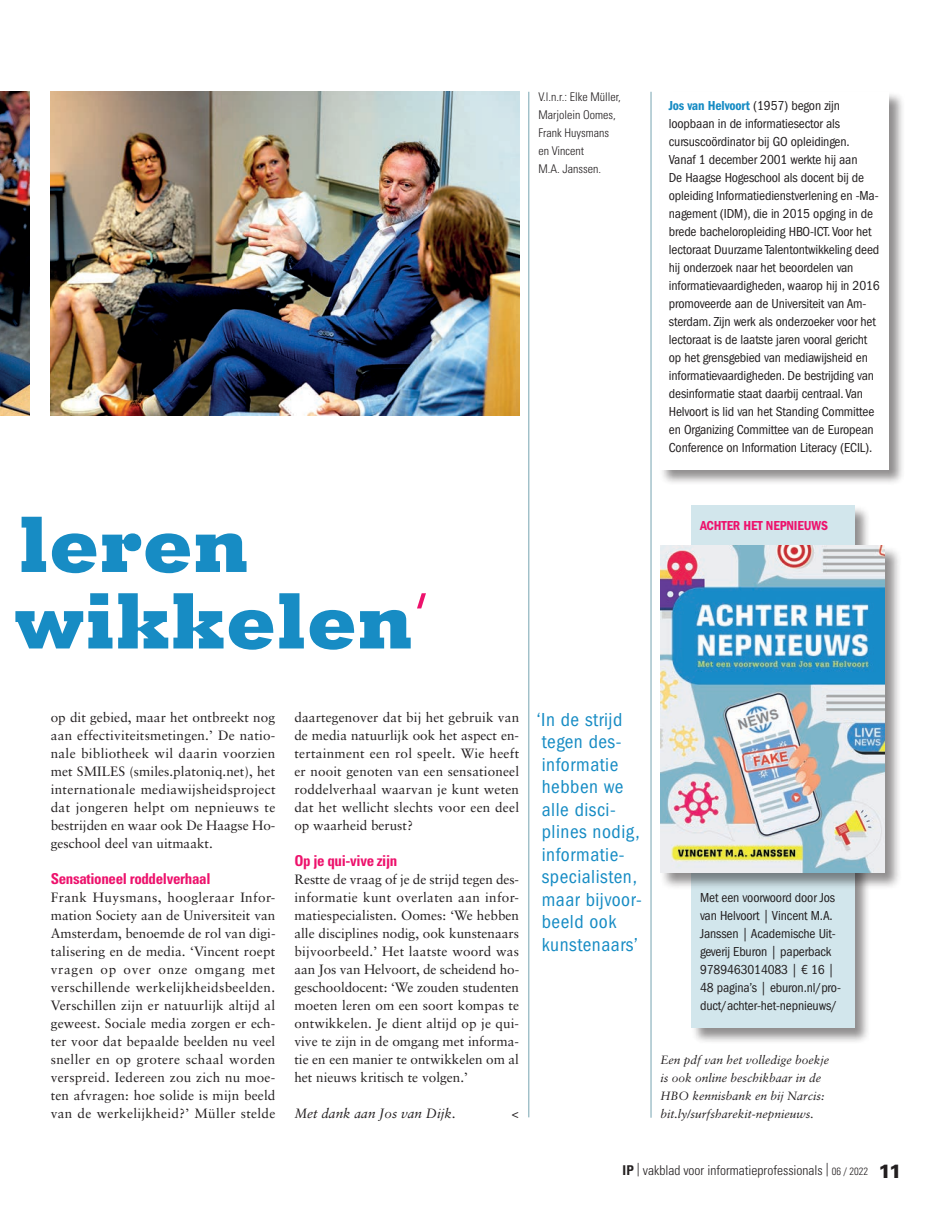
<style>
.page{position:relative;width:936px;height:1212px;background:#fff}
.page>*{position:absolute;margin:0;border:0;box-sizing:border-box;transform-origin:0 0}
.t1{font:800 76.5px/76.5px "Memphis";color:#178cc4}
.t2{font:condensed 19.5px/22.5px "Franklin Gothic";letter-spacing:.025em;color:#178cc4}
.t3{font:700 condensed 15px "Univers";letter-spacing:-.025em;color:#ed126c}
.t4{font:13.5px/18px "Sabon";color:#231f20;text-align:justify}
.t5{font:condensed 13.5px/18px "Franklin Gothic";letter-spacing:-.01em;color:#231f20}
.t6{font:300 condensed 13.5px "Univers";color:#231f20}
.t7{font:italic 13.5px "Sabon";color:#231f20}
.t8{font:600 condensed 13.5px "Franklin Gothic";letter-spacing:-.01em;color:#ed126c}
.t9{font:italic 12px/18px "Sabon";color:#231f20}
.t10{font:300 condensed 12px/18px "Univers";color:#231f20}
.s1{font-weight:600;color:#178cc4}
.s2{font-weight:300;color:#ed126c}
.s3{font-weight:700}
.s4{font-size:10.5px}
.s5{font-weight:900;font-stretch:normal;font-size:19.2px}
</style>
<div class="page">
<hr style="left:528px;top:92px;width:1px;height:1025px;background:#7da9b5">
<hr style="left:650px;top:92px;width:1px;height:1026px;background:#7da9b5">
<div style="left:659px;top:91px;width:246px;height:394px;background:#231f20;opacity:.5"></div>
<div style="left:660px;top:92px;width:229px;height:378px;background:#fff"></div>
<img style="left:51px;top:92px;width:468px;height:324px">
<img style="left:0;top:92px;width:30px;height:324px">
<div style="left:690px;top:505px;width:180px;height:539px;background:#231f20;opacity:.5"></div>
<div style="left:691px;top:506px;width:163px;height:522px;background:#d2e6ec"></div>
<div style="left:659px;top:545px;width:243px;height:344px;background:#231f20;opacity:.5"></div>
<img style="left:660px;top:546px;width:224px;height:326px">
<p class="t10" style="left:538px;top:88px;width:84px">V.l.n.r.: Elke Müller,<br>Marjolein Oomes,<br>Frank Huysmans en Vincent<br>M.A. Janssen.</p>
<p class="t5" style="left:668px;top:96px;width:212px"><span class="s1">Jos van Helvoort</span> (1957) begon zijn loopbaan in de informatiesector als<br>cursus coördinator bij GO opleidingen.<br>Vanaf 1 december 2001 werkte hij aan<br>De Haagse Hogeschool als docent bij de opleiding Informatiedienstverlening en -Ma&shy;nagement (IDM), die in 2015 opging in de brede bacheloropleiding HBO-ICT. Voor het lectoraat Duurzame Talentontwikkeling deed hij onderzoek naar het beoordelen van informatievaardigheden, waarop hij in 2016 promoveerde aan de Universiteit van Am&shy;sterdam. Zijn werk als onder zoeker voor het lectoraat is de laatste jaren vooral gericht op het grensgebied van mediawijsheid en informatievaardigheden. De bestrijding van desinformatie staat daarbij centraal. Van Helvoort is lid van het Standing Committee en Organizing Committee van de European Conference on Information Literacy (ECIL).</p>
<h1 class="t1" style="left:13px;top:505px;width:418px">leren wikkelen<span class="s2">’</span></h1>
<p class="t8" style="left:700px;top:517px;width:129px">ACHTER HET NEPNIEUWS</p>
<p class="t4" style="left:51px;top:708px;width:226px">op dit gebied, maar het ontbreekt nog aan effectiviteitsmetingen.’ De natio&shy;nale bibliotheek wil daarin voorzien met SMILES (smiles.platoniq.net), het internationale mediawijsheidsproject dat jongeren helpt om nepnieuws te bestrijden en waar ook De Haagse Ho&shy;geschool deel van uitmaakt.</p>
<p class="t3" style="left:51px;top:869px;width:161px">Sensationeel roddelverhaal</p>
<p class="t4" style="left:51px;top:888px;width:226px">Frank Huysmans, hoogleraar Infor&shy;mation Society aan de Universiteit van Amsterdam, benoemde de rol van digi&shy;talisering en de media. ‘Vincent roept vragen op over onze omgang met verschillende werkelijkheidsbeelden.<br>Verschillen zijn er natuurlijk altijd al geweest. Sociale media zorgen er ech&shy;ter voor dat bepaalde beelden nu veel sneller en op grotere schaal worden verspreid. Iedereen zou zich nu moe&shy;ten afvragen: hoe solide is mijn beeld van de werkelijkheid?’ Müller stelde</p>
<p class="t4" style="left:294px;top:708px;width:226px">daartegenover dat bij het gebruik van de media natuurlijk ook het aspect en&shy;tertainment een rol speelt. Wie heeft er nooit genoten van een sensationeel roddelverhaal waarvan je kunt weten dat het wellicht slechts voor een deel op waarheid berust?</p>
<p class="t3" style="left:294px;top:851px;width:104px">Op je qui-vive zijn</p>
<p class="t4" style="left:294px;top:870px;width:226px">Restte de vraag of je de strijd tegen des&shy;informatie kunt overlaten aan infor&shy;matiespecialisten. Oomes: ‘We hebben alle disciplines nodig, ook kunstenaars bijvoorbeeld.’ Het laatste woord was aan Jos van Helvoort, de scheidend ho&shy;geschooldocent: ‘We zouden studenten moeten leren om een soort kompas te ontwikkelen. Je dient altijd op je qui&shy;vive te zijn in de omgang met informa&shy;tie en een manier te ontwikkelen om al het nieuws kritisch te volgen.’</p>
<p class="t7" style="left:294px;top:1105px;width:163px">Met dank aan Jos van Dijk.</p>
<p class="t4" style="left:511px;top:1104px;width:9px">&lt;</p>
<h2 class="t2" style="left:536px;top:708px;width:107px">‘In de strijd tegen des&shy;informatie hebben we alle disci&shy;plines nodig, informatie&shy;specialisten, maar bijvoor&shy;beeld ook kunstenaars’</h2>
<p class="t5" style="left:700px;top:888px;width:142px">Met een voorwoord door Jos van Helvoort | Vincent M.A.<br>Janssen | Academische Uit&shy;geverij Eburon | paperback<br>9789463014083 | € 16 |<br>48 pagina’s | eburon.nl/pro&shy;duct/achter-het-nepnieuws/</p>
<p class="t9" style="left:660px;top:1050px;width:170px">Een pdf van het volledige boekje is ook online beschikbaar in de<br>HBO kennisbank en bij Narcis: bit.ly/surfsharekit-nepnieuws.</p>
<p class="t6" style="left:622px;top:1162px;width:281px"><span class="s3">IP</span> | vakblad voor informatieprofessionals | <span class="s4">06 / 2022</span> <span class="s5">11</span></p>
</div>
